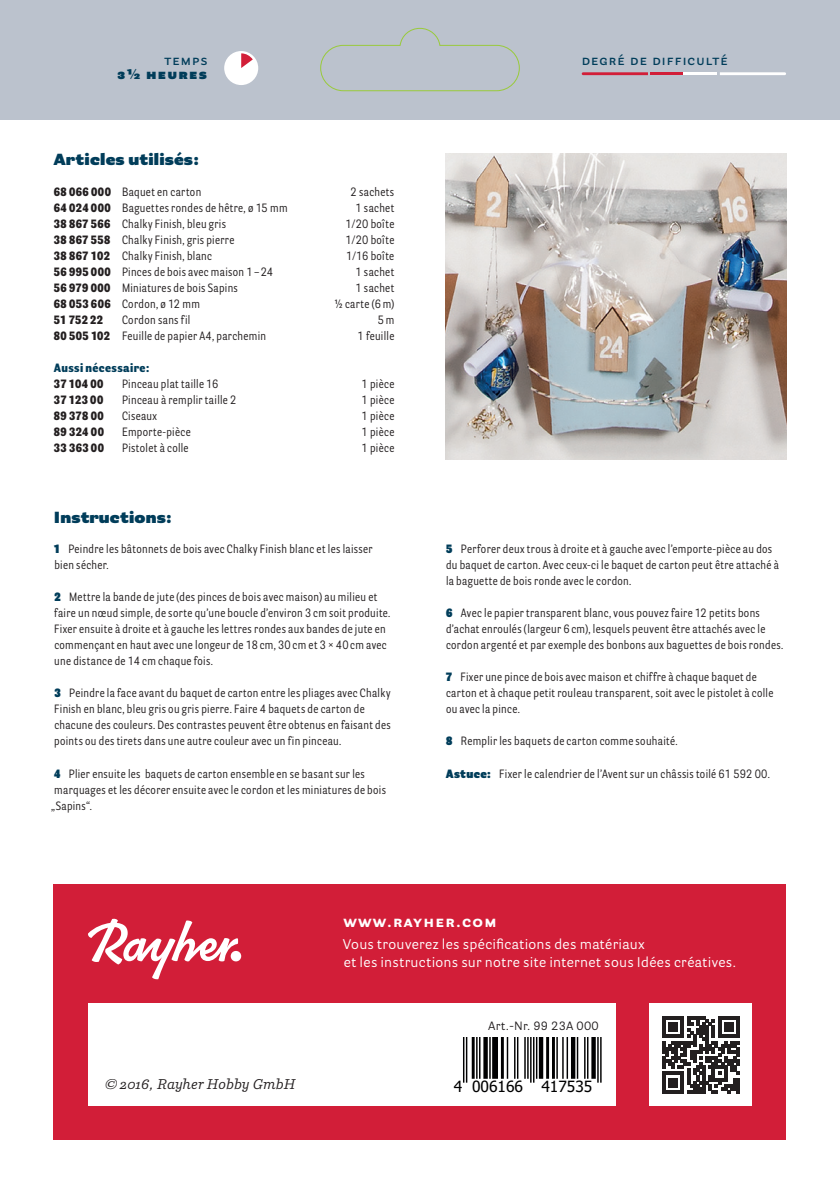
<style>
.page{position:relative;width:840px;height:1191px;background:#fff}
.page>*{position:absolute;margin:0;border:0;box-sizing:border-box;transform-origin:0 0}
.t1{font:900 16px "Parry Grotesque Pro";letter-spacing:.01em;color:#013d5a}
.t2{font:700 16px "Parry Grotesque Pro";letter-spacing:.08em;color:#fff}
.t3{font:15.6px "Tahoma";color:#000001}
.t4{font:14px/18px "Parry Grotesque Pro";letter-spacing:.02em;color:#fff}
.t5{font:600 14px "Parry Grotesque Pro";letter-spacing:.08em;color:#013d5a}
.t6{font:italic 14px "Parry Pro";letter-spacing:.01em;color:#231f20}
.t7{font:900 14px "Parry Grotesque Pro";letter-spacing:.08em;color:#013d5a}
.t8{font:12px/16px "Parry Grot Con Pro";letter-spacing:.025em;color:#231f20}
.t9{font:900 12px "Parry Grot Con Pro";letter-spacing:.025em;color:#231f20}
.t10{font:900 12px "Parry Grot Con Pro";letter-spacing:.03em;color:#013d5a}
.t11{font:12px "Parry Grotesque Pro";letter-spacing:.02em;color:#231f20}
.s1{font-weight:900}
.s2{font-weight:900;color:#013d5a}
</style>
<div class="page">
<div style="left:54px;top:884px;width:731px;height:256px;background:#d21e38"></div>
<div style="left:88px;top:1003px;width:527px;height:103px;background:#fff"></div>
<div style="left:0;top:0;width:839px;height:119px;background:#bbc2cd"></div>
<svg style="left:88px;top:918px;width:150px;height:61px"></svg>
<div style="left:230px;top:951px;width:11px;height:10px;background:#fff;border-radius:50%"></div>
<hr style="left:650px;top:72px;width:33px;height:3px;background:#d21e38">
<svg style="left:720px;top:72px;width:65px;height:3px"></svg>
<svg style="left:581px;top:72px;width:66px;height:3px"></svg>
<div style="left:224px;top:51px;width:34px;height:34px;background:#fff;border-radius:50%"></div>
<img style="left:445px;top:153px;width:340px;height:306px">
<svg style="left:241px;top:53px;width:12px;height:15px"></svg>
<div style="left:649px;top:1003px;width:102px;height:103px;background:#fff"></div>
<svg style="left:662px;top:1016px;width:77px;height:77px"></svg>
<hr style="left:683px;top:72px;width:33px;height:3px;background:#fff">
<svg style="left:320px;top:28px;width:199px;height:63px"></svg>
<svg style="left:463px;top:1037px;width:138px;height:46px"></svg>
<hr style="left:465px;top:1037px;width:2px;height:45px;background:#000001">
<hr style="left:462px;top:1037px;width:2px;height:45px;background:#000001">
<hr style="left:471px;top:1037px;width:3px;height:41px;background:#000001">
<hr style="left:479px;top:1037px;width:1px;height:41px;background:#000001">
<hr style="left:476px;top:1037px;width:1px;height:41px;background:#000001">
<svg style="left:483px;top:1037px;width:4px;height:41px"></svg>
<hr style="left:489px;top:1037px;width:1px;height:41px;background:#000001">
<div style="left:492px;top:1037px;width:5px;height:41px;background:#000001"></div>
<hr style="left:500px;top:1037px;width:3px;height:41px;background:#000001">
<hr style="left:535px;top:1037px;width:2px;height:41px;background:#000001">
<hr style="left:532px;top:1037px;width:2px;height:45px;background:#000001">
<hr style="left:530px;top:1037px;width:1px;height:45px;background:#000001">
<hr style="left:527px;top:1037px;width:1px;height:41px;background:#000001">
<hr style="left:524px;top:1037px;width:1px;height:41px;background:#000001">
<hr style="left:516px;top:1037px;width:2px;height:41px;background:#000001">
<hr style="left:513px;top:1037px;width:2px;height:41px;background:#000001">
<hr style="left:506px;top:1037px;width:2px;height:41px;background:#000001">
<div style="left:538px;top:1037px;width:5px;height:41px;background:#000001"></div>
<hr style="left:551px;top:1037px;width:3px;height:41px;background:#000001">
<hr style="left:546px;top:1037px;width:2px;height:41px;background:#000001">
<hr style="left:566px;top:1037px;width:1px;height:41px;background:#000001">
<hr style="left:562px;top:1037px;width:1px;height:41px;background:#000001">
<hr style="left:556px;top:1037px;width:1px;height:41px;background:#000001">
<div style="left:570px;top:1037px;width:5px;height:41px;background:#000001"></div>
<hr style="left:586px;top:1037px;width:2px;height:41px;background:#000001">
<hr style="left:583px;top:1037px;width:2px;height:41px;background:#000001">
<hr style="left:576px;top:1037px;width:2px;height:41px;background:#000001">
<svg style="left:591px;top:1037px;width:4px;height:41px"></svg>
<hr style="left:599px;top:1037px;width:2px;height:45px;background:#000001">
<hr style="left:597px;top:1037px;width:1px;height:45px;background:#000001">
<p class="t5" style="left:164px;top:50px;width:44px">temps</p>
<p class="t5" style="left:581px;top:50px;width:148px">degré de difficulté</p>
<p class="t7" style="left:117px;top:63px;width:91px">3½ heures</p>
<h1 class="t1" style="left:54px;top:148px;width:147px">Articles utilisés:</h1>
<p class="t8" style="left:54px;top:184px;width:149px"><span class="s1">68 066 000</span> Baquet en carton</p>
<p class="t8" style="left:350px;top:184px;width:45px">2 sachets</p>
<p class="t8" style="left:54px;top:200px;width:235px"><span class="s1">64 024 000</span> Baguettes rondes de hêtre, ø 15 mm</p>
<p class="t8" style="left:355px;top:200px;width:40px">1 sachet</p>
<p class="t8" style="left:54px;top:216px;width:173px"><span class="s1">38 867 566</span> Chalky Finish, bleu gris</p>
<p class="t8" style="left:345px;top:216px;width:50px">1/20 boîte</p>
<p class="t8" style="left:54px;top:232px;width:182px"><span class="s1">38 867 558</span> Chalky Finish, gris pierre</p>
<p class="t8" style="left:345px;top:232px;width:50px">1/20 boîte</p>
<p class="t8" style="left:54px;top:248px;width:159px"><span class="s1">38 867 102</span> Chalky Finish, blanc</p>
<p class="t8" style="left:346px;top:248px;width:50px">1/16 boîte</p>
<p class="t8" style="left:54px;top:264px;width:221px"><span class="s1">56 995 000</span> Pinces de bois avec maison 1 – 24</p>
<p class="t8" style="left:355px;top:264px;width:40px">1 sachet</p>
<p class="t8" style="left:54px;top:280px;width:185px"><span class="s1">56 979 000</span> Miniatures de bois Sapins</p>
<p class="t8" style="left:355px;top:280px;width:40px">1 sachet</p>
<p class="t8" style="left:54px;top:296px;width:147px"><span class="s1">68 053 606</span> Cordon, ø 12 mm</p>
<p class="t8" style="left:334px;top:296px;width:61px">½ carte (6m)</p>
<p class="t9" style="left:54px;top:311px;width:51px">51 752 22</p>
<p class="t8" style="left:122px;top:312px;width:70px">Cordon sans fil</p>
<p class="t8" style="left:377px;top:312px;width:18px">5m</p>
<p class="t8" style="left:54px;top:328px;width:213px"><span class="s1">80 505 102</span> Feuille de papier A4, parchemin</p>
<p class="t8" style="left:357px;top:328px;width:38px">1 feuille</p>
<p class="t10" style="left:54px;top:359px;width:97px">Aussi nécessaire:</p>
<p class="t9" style="left:54px;top:375px;width:51px">37 104 00</p>
<p class="t8" style="left:122px;top:376px;width:98px">Pinceau plat taille 16</p>
<p class="t8" style="left:361px;top:376px;width:34px">1 pièce</p>
<p class="t9" style="left:54px;top:391px;width:51px">37 123 00</p>
<p class="t8" style="left:122px;top:392px;width:116px">Pinceau à remplir taille 2</p>
<p class="t8" style="left:361px;top:392px;width:34px">1 pièce</p>
<p class="t9" style="left:54px;top:407px;width:51px">89 378 00</p>
<p class="t8" style="left:122px;top:408px;width:37px">Ciseaux</p>
<p class="t8" style="left:361px;top:408px;width:34px">1 pièce</p>
<p class="t9" style="left:54px;top:423px;width:51px">89 324 00</p>
<p class="t8" style="left:122px;top:424px;width:70px">Emporte-pièce</p>
<p class="t8" style="left:361px;top:424px;width:34px">1 pièce</p>
<p class="t9" style="left:54px;top:439px;width:51px">33 363 00</p>
<p class="t8" style="left:122px;top:440px;width:68px">Pistolet à colle</p>
<p class="t8" style="left:361px;top:440px;width:34px">1 pièce</p>
<h1 class="t1" style="left:54px;top:505px;width:119px">Instructions:</h1>
<p class="t8" style="left:54px;top:541px;width:320px"><span class="s2">1</span> Peindre les bâtonnets de bois avec Chalky Finish blanc et les laisser bien sécher.</p>
<p class="t8" style="left:54px;top:589px;width:337px"><span class="s2">2</span> Mettre la bande de jute (des pinces de bois avec maison) au milieu et faire un nœud simple, de sorte qu’une boucle d’environ 3 cm soit produite.<br>Fixer ensuite à droite et à gauche les lettres rondes aux bandes de jute en commençant en haut avec une longeur de 18 cm, 30 cm et 3 × 40 cm avec une distance de 14 cm chaque fois.</p>
<p class="t8" style="left:54px;top:685px;width:338px"><span class="s2">3</span> Peindre la face avant du baquet de carton entre les pliages avec Chalky Finish en blanc, bleu gris ou gris pierre. Faire 4 baquets de carton de chacune des couleurs. Des contrastes peuvent être obtenus en faisant des points ou des tirets dans une autre couleur avec un fin pinceau.</p>
<p class="t8" style="left:51px;top:765px;width:336px"><span class="s2">4</span> Plier ensuite les baquets de carton ensemble en se basant sur les marquages et les décorer ensuite avec le cordon et les miniatures de bois „Sapins“.</p>
<p class="t8" style="left:446px;top:541px;width:334px"><span class="s2">5</span> Perforer deux trous à droite et à gauche avec l’emporte-pièce au dos du baquet de carton. Avec ceux-ci le baquet de carton peut être attaché à la baguette de bois ronde avec le cordon.</p>
<p class="t8" style="left:446px;top:605px;width:338px"><span class="s2">6</span> Avec le papier transparent blanc, vous pouvez faire 12 petits bons d’achat enroulés (largeur 6 cm), lesquels peuvent être attachés avec le cordon argenté et par exemple des bonbons aux baguettes de bois rondes.</p>
<p class="t8" style="left:445px;top:669px;width:329px"><span class="s2">7</span> Fixer une pince de bois avec maison et chiffre à chaque baquet de carton et à chaque petit rouleau transparent, soit avec le pistolet à colle ou avec la pince.</p>
<p class="t8" style="left:446px;top:733px;width:233px"><span class="s2">8</span> Remplir les baquets de carton comme souhaité.</p>
<p class="t8" style="left:445px;top:765px;width:325px"><span class="s2">Astuce:</span> Fixer le calendrier de l’Avent sur un châssis toilé 61 592 00.</p>
<h1 class="t2" style="left:343px;top:910px;width:155px">www.rayher.com</h1>
<p class="t4" style="left:343px;top:935px;width:394px">Vous trouverez les spécifications des matériaux<br>et les instructions sur notre site internet sous Idées créatives.</p>
<p class="t6" style="left:105px;top:1074px;width:192px">© 2016, Rayher Hobby GmbH</p>
<p class="t11" style="left:488px;top:1017px;width:112px">Art.-Nr. 99 23A 000</p>
<p class="t3" style="left:453px;top:1076px;width:140px">4 006166 417535</p>
</div>
